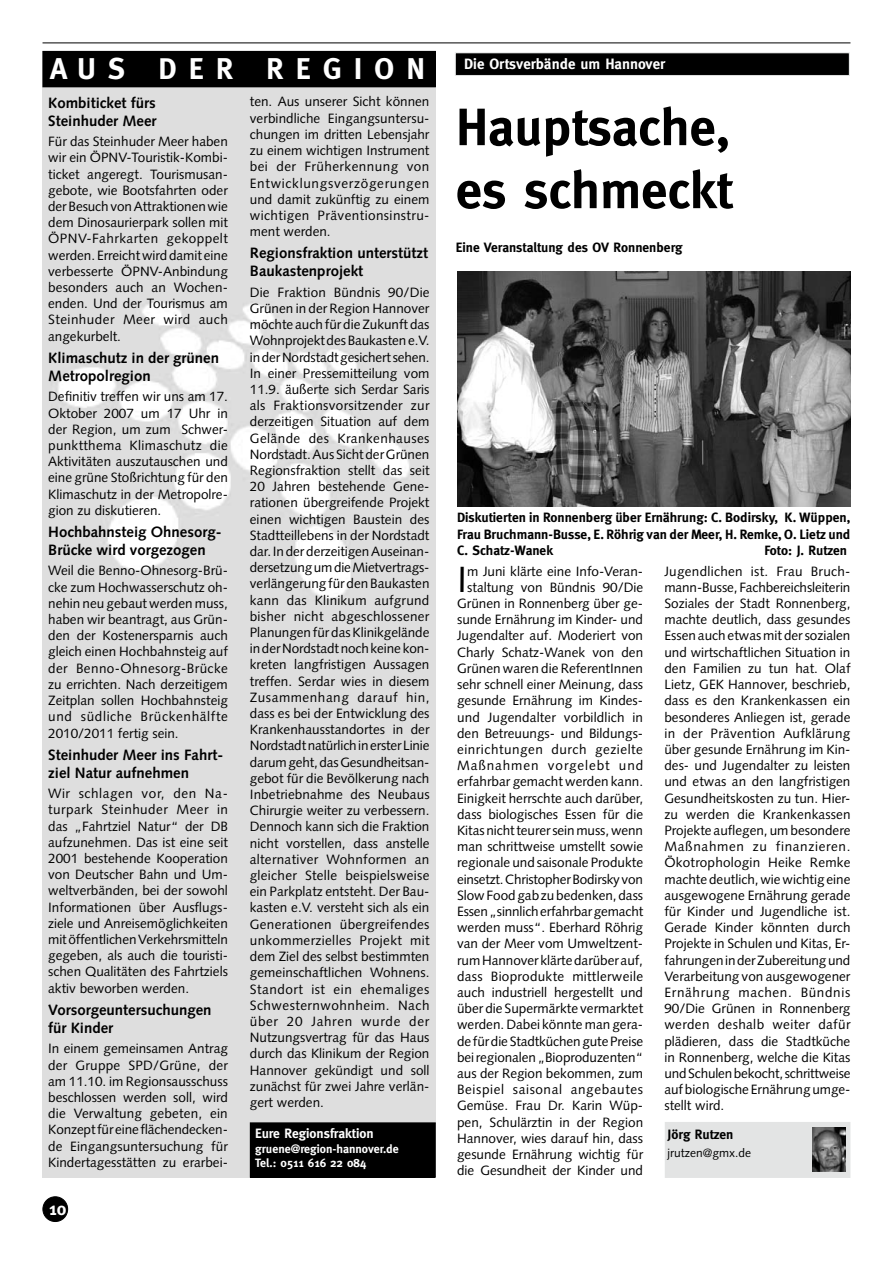
<style>
.page{position:relative;width:893px;height:1263px;background:#fff}
.page>*{position:absolute;margin:0;border:0;box-sizing:border-box;transform-origin:0 0}
.t1{font:700 52.5px/63px "Meta";color:#000}
.t2{font:36.45px "Syntax";color:#000}
.t3{font:700 30px "Meta";letter-spacing:.41em;color:#fff}
.t4{font:700 18px "Meta";color:#fdfdfd}
.t5{font:700 15px/18px "Syntax";color:#000}
.t6{font:700 15px "Meta";color:#fff}
.t7{font:13.5px/16.2px "Syntax";color:#000;text-align:justify}
.t8{font:700 13.5px/16.2px "Meta";color:#000;text-align:justify}
.t9{font:700 13.5px "Meta";color:#fff}
.t10{font:700 12px/14.4px "Meta";color:#fff}
.t11{font:12px "Syntax";color:#000}
.s1{color:#000}
</style>
<div class="page">
<hr style="left:43px;top:43px;width:807px;height:1px;background:#000">
<div style="left:43px;top:1197px;width:25px;height:24px;background:#000;border-radius:50%"></div>
<div style="left:43px;top:1196px;width:25px;height:26px;border:1px solid #000;border-radius:50%"></div>
<img style="left:43px;top:87px;width:393px;height:1091px">
<div style="left:43px;top:51px;width:392px;height:36px;background:#000"></div>
<div style="left:250px;top:1123px;width:185px;height:54px;background:#000"></div>
<div style="left:250px;top:1122px;width:186px;height:55px;border:1px solid #000"></div>
<div style="left:455px;top:53px;width:394px;height:22px;background:#000"></div>
<div style="left:455px;top:52px;width:395px;height:24px;border:1px solid #e3e4e4"></div>
<div style="left:665px;top:1123px;width:185px;height:54px;background:#e3e4e4"></div>
<div style="left:665px;top:1122px;width:185px;height:56px;border:2px solid #e3e4e4"></div>
<img style="left:812px;top:1128px;width:33px;height:44px">
<img style="left:458px;top:271px;width:393px;height:235px">
<h3 class="t3" style="left:50px;top:52px;width:376px">AUS<span class="s1">I</span>DER<span class="s1">I</span>REGION</h3>
<p class="t5" style="left:48px;top:94px;width:110px">Kombiticket fürs<br>Steinhuder Meer</p>
<p class="t7" style="left:48px;top:133px;width:181px">Für das Steinhuder Meer haben wir ein ÖPNV-Touristik-Kombi&shy;ticket angeregt. Tourismusan&shy;gebote, wie Bootsfahrten oder der Besuch von Attraktionen wie dem Dinosaurierpark sollen mit ÖPNV-Fahrkarten gekoppelt werden. Erreicht wird damit eine verbesserte ÖPNV-Anbindung besonders auch an Wochen&shy;enden. Und der Tourismus am Steinhuder Meer wird auch angekurbelt.</p>
<p class="t5" style="left:48px;top:349px;width:172px">Klimaschutz in der grünen<br>Metropolregion</p>
<p class="t7" style="left:48px;top:389px;width:181px">Definitiv treffen wir uns am 17.<br>Oktober 2007 um 17 Uhr in der Region, um zum Schwer&shy;punktthema Klimaschutz die Aktivitäten auszutauschen und eine grüne Stoßrichtung für den Klimaschutz in der Metropolre&shy;gion zu diskutieren.</p>
<p class="t5" style="left:48px;top:523px;width:175px">Hochbahnsteig Ohnesorg-<br>Brücke wird vorgezogen</p>
<p class="t7" style="left:48px;top:563px;width:181px">Weil die Benno-Ohnesorg-Brü&shy;cke zum Hochwasserschutz oh&shy;nehin neu gebaut werden muss, haben wir beantragt, aus Grün&shy;den der Kostenersparnis auch gleich einen Hochbahnsteig auf der Benno-Ohnesorg-Brücke zu errichten. Nach derzeitigem Zeitplan sollen Hochbahnsteig und südliche Brückenhälfte 2010/2011 fertig sein.</p>
<p class="t5" style="left:48px;top:746px;width:177px">Steinhuder Meer ins Fahrt&shy;ziel Natur aufnehmen</p>
<p class="t7" style="left:48px;top:785px;width:181px">Wir schlagen vor, den Na&shy;turpark Steinhuder Meer in das „Fahrtziel Natur“ der DB aufzunehmen. Das ist eine seit 2001 bestehende Kooperation von Deutscher Bahn und Um&shy;weltverbänden, bei der sowohl Informationen über Ausflugs&shy;ziele und Anreisemöglichkeiten mit öffentlichen Verkehrsmitteln gegeben, als auch die touristi&shy;schen Qualitäten des Fahrtziels aktiv beworben werden.</p>
<p class="t5" style="left:48px;top:1001px;width:165px">Vorsorgeuntersuchungen für Kinder</p>
<p class="t7" style="left:48px;top:1040px;width:181px">In einem gemeinsamen Antrag der Gruppe SPD/Grüne, der am 11.10. im Regionsausschuss beschlossen werden soll, wird die Verwaltung gebeten, ein Konzept für eine flächendecken&shy;de Eingangsuntersuchung für Kindertagesstätten zu erarbei-</p>
<h3 class="t4" style="left:49px;top:1198px;width:19px">10</h3>
<p class="t7" style="left:250px;top:94px;width:181px">ten. Aus unserer Sicht können verbindliche Eingangsuntersu&shy;chungen im dritten Lebensjahr zu einem wichtigen Instrument bei der Früherkennung von Entwicklungsverzögerungen und damit zukünftig zu einem wichtigen Präventionsinstru&shy;ment werden.</p>
<p class="t5" style="left:250px;top:244px;width:180px">Regionsfraktion unterstützt<br>Baukastenprojekt</p>
<p class="t7" style="left:250px;top:284px;width:181px">Die Fraktion Bündnis 90/Die Grünen in der Region Hannover möchte auch für die Zukunft das Wohnprojekt des Baukasten e.V. in der Nordstadt gesichert sehen.<br>In einer Pressemitteilung vom 11.9. äußerte sich Serdar Saris als Fraktionsvorsitzender zur derzeitigen Situation auf dem Gelände des Krankenhauses Nordstadt. Aus Sicht der Grünen Regionsfraktion stellt das seit 20 Jahren bestehende Gene&shy;rationen übergreifende Projekt einen wichtigen Baustein des Stadtteillebens in der Nordstadt dar. In der derzeitigen Auseinan&shy;dersetzung um die Mietvertrags&shy;verlängerung für den Baukasten kann das Klinikum aufgrund bisher nicht abgeschlossener Planungen für das Klinikgelände in der Nordstadt noch keine kon&shy;kreten langfristigen Aussagen treffen. Serdar wies in diesem Zusammenhang darauf hin, dass es bei der Entwicklung des Krankenhausstandortes in der Nordstadt natürlich in erster Linie darum geht, das Gesundheitsan&shy;gebot für die Bevölkerung nach Inbetriebnahme des Neubaus Chirurgie weiter zu verbessern.<br>Dennoch kann sich die Fraktion nicht vorstellen, dass anstelle alternativer Wohnformen an gleicher Stelle beispielsweise ein Parkplatz entsteht. Der Bau&shy;kasten e.V. versteht sich als ein Generationen übergreifendes unkommerzielles Projekt mit dem Ziel des selbst bestimmten gemeinschaftlichen Wohnens.<br>Standort ist ein ehemaliges Schwesternwohnheim. Nach über 20 Jahren wurde der Nutzungsvertrag für das Haus durch das Klinikum der Region Hannover gekündigt und soll zunächst für zwei Jahre verlän&shy;gert werden.</p>
<p class="t9" style="left:255px;top:1125px;width:120px">Eure Regionsfraktion</p>
<p class="t10" style="left:255px;top:1141px;width:145px">gruene@region-hannover.de<br>Tel.: 0511</p>
<p class="t10" style="left:308px;top:1155px;width:7px">616</p>
<p class="t10" style="left:330px;top:1155px;width:38px">22 084</p>
<p class="t6" style="left:464px;top:56px;width:202px">Die Ortsverbände um Hannover</p>
<h1 class="t1" style="left:456px;top:95px;width:278px">Hauptsache, es schmeckt</h1>
<p class="t8" style="left:456px;top:239px;width:228px">Eine Veranstaltung des OV Ronnenberg</p>
<p class="t8" style="left:457px;top:510px;width:395px">Diskutierten in Ronnenberg über Ernährung: C. Bodirsky, K. Wüppen, Frau Bruchmann-Busse, E. Röhrig van der Meer, H. Remke, O. Lietz und C. Schatz-Wanek</p>
<p class="t8" style="left:764px;top:542px;width:84px">Foto: J. Rutzen</p>
<p class="t7" style="left:457px;top:563px;width:188px;text-align:right">m Juni klärte eine Info-Veran&shy;staltung von Bündnis 90/Die<br>Grünen in Ronnenberg über ge&shy;sunde Ernährung im Kinder- und<br>Jugendalter auf. Moderiert von<br>Charly Schatz-Wanek von den<br>Grünen waren die ReferentInnen sehr schnell einer Meinung, dass gesunde Ernährung im Kindes&shy;und Jugendalter vorbildlich in den Betreuungs- und Bildungs&shy;einrichtungen durch gezielte<br>Maßnahmen vorgelebt und erfahrbar gemacht werden kann.<br>Einigkeit herrschte auch darüber, dass biologisches Essen für die<br>Kitas nicht teurer sein muss, wenn man schrittweise umstellt sowie regionale und saisonale Produkte einsetzt. Christopher Bodirsky von<br>Slow Food gab zu bedenken, dass<br>Essen „sinnlich erfahrbar gemacht werden muss“. Eberhard Röhrig van der Meer vom Umweltzent&shy;rum Hannover klärte darüber auf, dass Bioprodukte mittlerweile auch industriell hergestellt und über die Supermärkte vermarktet werden. Dabei könnte man gera&shy;de für die Stadtküchen gute Preise bei regionalen „Bioproduzenten“ aus der Region bekommen, zum<br>Beispiel saisonal angebautes<br>Gemüse. Frau Dr. Karin Wüp&shy;pen, Schulärztin in der Region<br>Hannover, wies darauf hin, dass gesunde Ernährung wichtig für die Gesundheit der Kinder und</p>
<p class="t7" style="left:664px;top:563px;width:188px">Jugendlichen ist. Frau Bruch&shy;mann-Busse, Fachbereichsleiterin Soziales der Stadt Ronnenberg, machte deutlich, dass gesundes Essen auch etwas mit der sozialen und wirtschaftlichen Situation in den Familien zu tun hat. Olaf Lietz, GEK Hannover, beschrieb, dass es den Krankenkassen ein besonderes Anliegen ist, gerade in der Prävention Aufklärung über gesunde Ernährung im Kin&shy;des- und Jugendalter zu leisten und etwas an den langfristigen Gesundheitskosten zu tun. Hier&shy;zu werden die Krankenkassen Projekte auflegen, um besondere Maßnahmen zu finanzieren.<br>Ökotrophologin Heike Remke machte deutlich, wie wichtig eine ausgewogene Ernährung gerade für Kinder und Jugendliche ist.<br>Gerade Kinder könnten durch Projekte in Schulen und Kitas, Er&shy;fahrungen in der Zubereitung und Verarbeitung von ausgewogener Ernährung machen. Bündnis 90/Die Grünen in Ronnenberg werden deshalb weiter dafür plädieren, dass die Stadtküche in Ronnenberg, welche die Kitas und Schulen bekocht, schrittweise auf biologische Ernährung umge&shy;stellt wird.</p>
<h2 class="t2" style="left:457px;top:558px;width:12px">I</h2>
<p class="t8" style="left:668px;top:1126px;width:67px">Jörg Rutzen</p>
<p class="t11" style="left:668px;top:1146px;width:85px">jrutzen@gmx.de</p>
</div>
